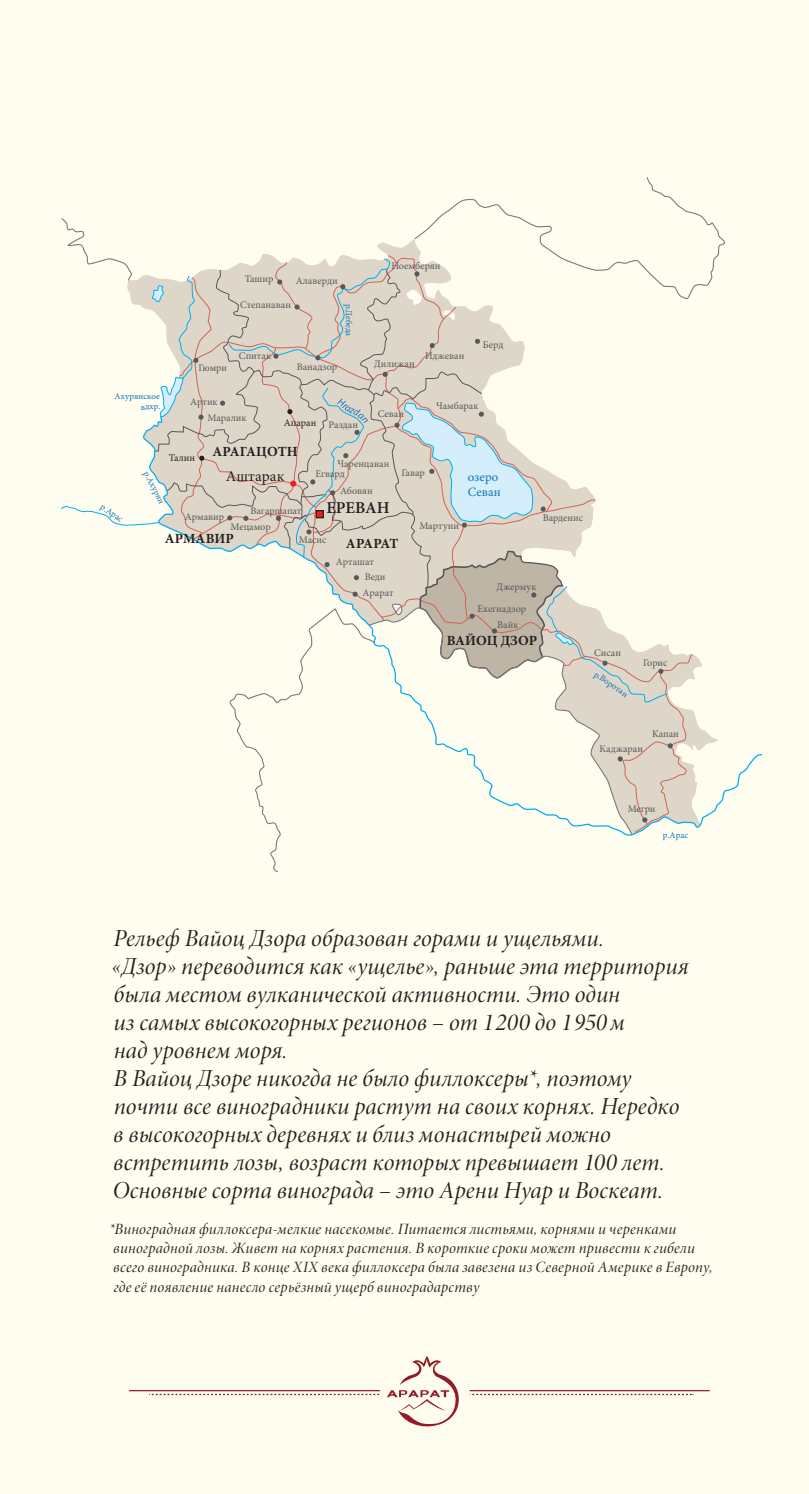
<style>
.page{position:relative;width:809px;height:1494px;background:#fff}
.page>*{position:absolute;margin:0;border:0;box-sizing:border-box;transform-origin:0 0}
.Текст{font:24.5px/28px "Minion Pro It Disp";letter-spacing:.005em;color:#231f20}
.t1{font:600 16.62px "Minion Pro";color:#231f20}
.Текст_2{font:15.75px/19.2px "Minion Pro It Disp";letter-spacing:.02em;color:#231f20}
.t2{font:15.22px "Minion Pro";letter-spacing:.005em;color:#231f20}
.t3{font:700 14px "Minion Pro";color:#231f20}
.t4{font:12.78px/15.2px "Minion Pro";letter-spacing:.01em;color:#1074bc}
.t5{font:10.15px/15.6px "Minion Pro";color:#57585a}
.t6{font:10.15px "Minion Pro";color:#231f20}
.t7{font:8.92px/10.7px "Minion Pro";letter-spacing:-.005em;color:#1074bc;text-align:right}
</style>
<div class="page">
<div style="left:0;top:0;width:809px;height:1493px;background:#fffdf0"></div>
<hr style="left:129px;top:1389px;width:580px;height:2px;background:#931a27">
<svg style="left:149px;top:1356px;width:544px;height:71px"></svg>
<svg style="left:61px;top:177px;width:664px;height:694px"></svg>
<p class="t7" style="left:115px;top:391px;width:47px">Ахурянское вдхр.</p>
<p class="t5" style="left:245px;top:272px;width:30px">Ташир</p>
<p class="t5" style="left:240px;top:297px;width:52px">Степанаван</p>
<p class="t5" style="left:296px;top:273px;width:43px">Алаверди</p>
<p class="t7" style="left:354px;top:303px;width:34px;rotate:90deg">р.Дебеда</p>
<p class="t5" style="left:198px;top:360px;width:30px">Гюмри</p>
<p class="t5" style="left:190px;top:395px;width:29px">Артик</p>
<p class="t5" style="left:239px;top:348px;width:34px">Спитак</p>
<p class="t5" style="left:207px;top:410px;width:41px">Маралик</p>
<p class="t5" style="left:297px;top:359px;width:42px">Ванадзор</p>
<p class="t6" style="left:284px;top:416px;width:34px">Апаран</p>
<p class="t5" style="left:328px;top:417px;width:31px">Раздан</p>
<p class="t5" style="left:391px;top:258px;width:51px">Ноемберян</p>
<p class="t5" style="left:374px;top:356px;width:42px">Дилижан</p>
<p class="t5" style="left:425px;top:348px;width:41px">Иджеван</p>
<p class="t5" style="left:483px;top:337px;width:22px">Берд</p>
<p class="t5" style="left:377px;top:407px;width:28px">Севан</p>
<p class="t5" style="left:436px;top:398px;width:44px">Чамбарак</p>
<p class="t7" style="left:104px;top:501px;width:27px;rotate:34deg">р.Арас</p>
<p class="t3" style="left:212px;top:443px;width:87px">АРАГАЦОТН</p>
<p class="t6" style="left:169px;top:451px;width:28px">Талин</p>
<p class="t5" style="left:337px;top:456px;width:53px">Чаренцаван</p>
<p class="t5" style="left:401px;top:465px;width:25px">Гавар</p>
<p class="t5" style="left:315px;top:466px;width:31px">Егвард</p>
<p class="t2" style="left:226px;top:467px;width:60px">Аштарак</p>
<p class="t7" style="left:151px;top:469px;width:37px;rotate:63deg">р.Ахурян</p>
<p class="t5" style="left:340px;top:483px;width:34px">Абовян</p>
<p class="t1" style="left:326px;top:496px;width:65px">ЕРЕВАН</p>
<p class="t5" style="left:250px;top:503px;width:52px">Вагаршапат</p>
<p class="t5" style="left:185px;top:509px;width:41px">Армавир</p>
<p class="t5" style="left:419px;top:518px;width:41px">Мартуни</p>
<p class="t5" style="left:230px;top:519px;width:42px">Мецамор</p>
<p class="t3" style="left:165px;top:529px;width:71px">АРМАВИР</p>
<p class="t5" style="left:299px;top:532px;width:29px">Масис</p>
<p class="t3" style="left:346px;top:535px;width:54px">АРАРАТ</p>
<p class="t5" style="left:336px;top:555px;width:40px">Арташат</p>
<p class="t4" style="left:468px;top:470px;width:35px">озеро<br>Севан</p>
<p class="t5" style="left:542px;top:510px;width:42px">Варденис</p>
<p class="t5" style="left:365px;top:569px;width:22px">Веди</p>
<p class="t5" style="left:362px;top:585px;width:33px">Арарат</p>
<p class="t5" style="left:496px;top:579px;width:42px">Джермук</p>
<p class="t5" style="left:497px;top:601px;width:30px;text-indent:-20px">Ехегнадзор<br>Вайк</p>
<p class="t3" style="left:446px;top:631px;width:92px">ВАЙОЦ ДЗОР</p>
<p class="t5" style="left:594px;top:645px;width:28px">Сисан</p>
<p class="t7" style="left:598px;top:669px;width:40px;rotate:34deg">р.Воротан</p>
<p class="t5" style="left:643px;top:655px;width:26px">Горис</p>
<p class="t5" style="left:652px;top:726px;width:28px">Kaпaн</p>
<p class="t5" style="left:599px;top:741px;width:45px">Каджаран</p>
<p class="t5" style="left:627px;top:801px;width:29px">Мегри</p>
<p class="t7" style="left:663px;top:830px;width:27px">р.Арас</p>
<p class="Текст" style="left:112px;top:924px;width:578px">Рельеф Вайоц Дзора образован горами и ущельями.<br>«Дзор» переводится как «ущелье», раньше эта территория была местом вулканической активности. Это один<br>из самых высокогорных регионов – от 1200 до 1950 м<br>над уровнем моря.</p>
<p class="Текст" style="left:113px;top:1064px;width:568px">В Вайоц Дзоре никогда не было филлоксеры*, поэтому почти все виноградники растут на своих корнях. Нередко в высокогорных деревнях и близ монастырей можно встретить лозы, возраст которых превышает 100 лет.<br>Основные сорта винограда – это Арени Нуар и Воскеат.</p>
<p class="Текст_2" style="left:109px;top:1219px;width:604px">*Виноградная филлоксера-мелкие насекомые. Питается листьями, корнями и черенками виноградной лозы. Живет на корнях растения. В короткие сроки может привести к гибели всего виноградника. В конце XIX века филлоксера была завезена из Северной Америке в Европу, где её появление нанесло серьёзный ущерб виноградарству</p>
</div>
